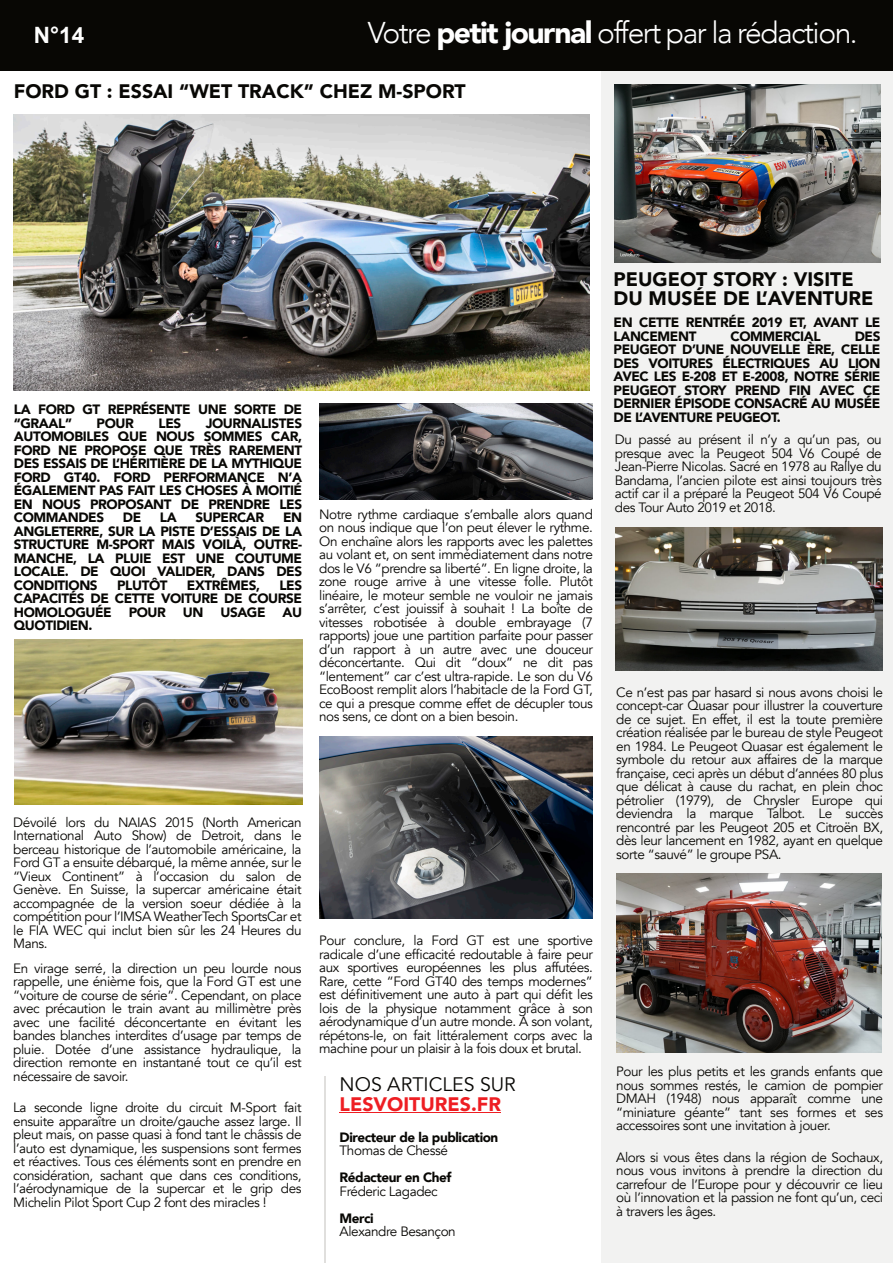
<style>
.page{position:relative;width:893px;height:1263px;background:#fff}
.page>*{position:absolute;margin:0;border:0;box-sizing:border-box;transform-origin:0 0}
.t1{font:300 30px "Avenir";letter-spacing:-.05em;color:#fff}
.t2{font:700 22.5px "Arial";color:#fff}
.t3{font:900 19.5px/19.5px "Avenir";color:#080704}
.t4{font:19.5px "Avenir";color:#080704}
.t5{font:900 19.5px "Avenir";color:#ee1e23}
.t6{font:13.5px/13.5px "Avenir";letter-spacing:-.03em;color:#080704;text-align:justify}
.t7{font:900 13.5px/13.5px "Avenir";letter-spacing:-.03em;color:#080704;text-align:justify}
.s1{font-weight:900}
</style>
<div class="page">
<div style="left:602px;top:71px;width:291px;height:1192px;background:#f2f2f1"></div>
<div style="left:0;top:0;width:893px;height:71px;background:#080704"></div>
<hr style="left:340px;top:1112px;width:161px;height:1px;background:#ee1e23">
<hr style="left:324px;top:1076px;width:1px;height:187px;background:#e0dfdd">
<img style="left:14px;top:114px;width:575px;height:276px">
<img style="left:15px;top:639px;width:287px;height:165px">
<img style="left:319px;top:736px;width:274px;height:183px">
<img style="left:319px;top:404px;width:274px;height:95px">
<img style="left:616px;top:527px;width:266px;height:144px">
<img style="left:614px;top:84px;width:266px;height:178px">
<img style="left:616px;top:873px;width:266px;height:179px">
<h2 class="t2" style="left:34px;top:27px;width:52px">N°14</h2>
<h1 class="t1" style="left:368px;top:13px;width:491px">Votre <span class="s1">petit journal</span> offert par la rédaction.</h1>
<h3 class="t3" style="left:14px;top:82px;width:453px">FORD GT : ESSAI “WET TRACK” CHEZ M-SPORT</h3>
<p class="t7" style="left:14px;top:403px;width:290px">LA FORD GT REPRÉSENTE UNE SORTE DE “GRAAL”</p>
<p class="t7" style="left:14px;top:417px;width:290px;text-indent:192px">JOURNALISTES AUTOMOBILES QUE NOUS SOMMES CAR, FORD NE PROPOSE QUE TRÈS RAREMENT DES ESSAIS DE L’HÉRITIÈRE DE LA MYTHIQUE FORD GT40. FORD PERFORMANCE N’A ÉGALEMENT PAS FAIT LES CHOSES À MOITIÉ EN NOUS PROPOSANT DE PRENDRE LES COMMANDES</p>
<p class="t7" style="left:97px;top:417px;width:39px">POUR</p>
<p class="t7" style="left:158px;top:417px;width:24px">LES</p>
<p class="t7" style="left:123px;top:511px;width:20px">DE</p>
<p class="t7" style="left:160px;top:511px;width:18px">LA</p>
<p class="t7" style="left:196px;top:511px;width:70px">SUPERCAR</p>
<p class="t7" style="left:14px;top:511px;width:290px;text-indent:269px">EN ANGLETERRE, SUR LA PISTE D’ESSAIS DE LA STRUCTURE M-SPORT MAIS VOILÀ, OUTRE-MANCHE, LA PLUIE EST UNE COUTUME LOCALE. DE QUOI VALIDER, DANS DES CONDITIONS</p>
<p class="t7" style="left:117px;top:579px;width:52px">PLUTÔT</p>
<p class="t7" style="left:187px;top:579px;width:75px">EXTRÊMES,</p>
<p class="t7" style="left:14px;top:579px;width:290px;text-indent:266px">LES CAPACITÉS DE CETTE VOITURE DE COURSE HOMOLOGUÉE</p>
<p class="t7" style="left:129px;top:606px;width:39px">POUR</p>
<p class="t7" style="left:183px;top:606px;width:22px">UN</p>
<p class="t7" style="left:220px;top:606px;width:47px">USAGE</p>
<p class="t7" style="left:282px;top:606px;width:21px">AU</p>
<p class="t7" style="left:14px;top:619px;width:80px">QUOTIDIEN.</p>
<p class="t6" style="left:319px;top:507px;width:275px">Notre rythme cardiaque s’emballe alors quand on nous indique que l’on peut élever le rythme.<br>On enchaîne alors les rapports avec les palettes au volant et, on sent immédiatement dans notre dos le V6 “prendre sa liberté”. En ligne droite, la zone rouge arrive à une vitesse folle. Plutôt linéaire, le moteur semble ne vouloir ne jamais s’arrêter, c’est jouissif à souhait ! La boîte de vitesses robotisée à double embrayage (7 rapports) joue une partition parfaite pour passer d’un rapport à un autre avec une douceur déconcertante. Qui dit “doux” ne dit pas “lentement” car c’est ultra-rapide. Le son du V6<br>EcoBoost remplit alors l’habitacle de la Ford GT, ce qui a presque comme effet de décupler tous nos sens, ce dont on a bien besoin.</p>
<p class="t6" style="left:13px;top:816px;width:290px">Dévoilé lors du NAIAS 2015 (North American International Auto Show) de Detroit, dans le berceau historique de l’automobile américaine, la Ford GT a ensuite débarqué, la même année, sur le “Vieux Continent” à l’occasion du salon de Genève. En Suisse, la supercar américaine était accompagnée de la version soeur dédiée à la compétition pour l’IMSA WeatherTech SportsCar et le FIA WEC qui inclut bien sûr les 24 Heures du Mans.</p>
<p class="t6" style="left:13px;top:961px;width:290px">En virage serré, la direction un peu lourde nous rappelle, une énième fois, que la Ford GT est une “voiture de course de série”. Cependant, on place avec précaution le train avant au millimètre près avec une facilité déconcertante en évitant les bandes blanches interdites d’usage par temps de pluie. Dotée d’une assistance hydraulique, la direction remonte en instantané tout ce qu’il est nécessaire de savoir.</p>
<p class="t6" style="left:13px;top:1101px;width:290px">La seconde ligne droite du circuit M-Sport fait ensuite apparaître un droite/gauche assez large. Il pleut mais, on passe quasi à fond tant le châssis de l’auto est dynamique, les suspensions sont fermes et réactives. Tous ces éléments sont en prendre en considération, sachant que dans ces conditions, l’aérodynamique de la supercar et le grip des Michelin Pilot Sport Cup 2 font des miracles !</p>
<p class="t6" style="left:319px;top:934px;width:275px">Pour conclure, la Ford GT est une sportive radicale d’une efficacité redoutable à faire peur aux sportives européennes les plus affutées.<br>Rare, cette “Ford GT40 des temps modernes” est définitivement une auto à part qui défit les lois de la physique notamment grâce à son aérodynamique d’un autre monde. A son volant, répétons-le, on fait littéralement corps avec la machine pour un plaisir à la fois doux et brutal.</p>
<h3 class="t4" style="left:340px;top:1072px;width:178px">NOS ARTICLES SUR</h3>
<h3 class="t5" style="left:340px;top:1091px;width:163px">LESVOITURES.FR</h3>
<p class="t7" style="left:340px;top:1131px;width:160px">Directeur de la publication</p>
<p class="t6" style="left:340px;top:1144px;width:110px">Thomas de Chessé</p>
<p class="t7" style="left:340px;top:1171px;width:113px">Rédacteur en Chef</p>
<p class="t6" style="left:340px;top:1184px;width:100px">Fréderic Lagadec</p>
<p class="t7" style="left:340px;top:1212px;width:36px">Merci</p>
<p class="t6" style="left:340px;top:1225px;width:118px">Alexandre Besançon</p>
<h3 class="t3" style="left:614px;top:270px;width:261px">PEUGEOT STORY : VISITE<br>DU MUSÉE DE L’AVENTURE</h3>
<p class="t7" style="left:614px;top:316px;width:268px">EN CETTE RENTRÉE 2019 ET, AVANT LE<br>LANCEMENT</p>
<p class="t7" style="left:614px;top:329px;width:268px;text-indent:241px">DES PEUGEOT D’UNE NOUVELLE ÈRE, CELLE DES VOITURES ÉLECTRIQUES AU LION AVEC LES E-208 ET E-2008, NOTRE SÉRIE PEUGEOT STORY PREND FIN AVEC CE DERNIER ÉPISODE CONSACRÉ AU MUSÉE DE L’AVENTURE PEUGEOT.</p>
<p class="t7" style="left:730px;top:329px;width:92px">COMMERCIAL</p>
<p class="t6" style="left:615px;top:433px;width:268px">Du passé au présent il n’y a qu’un pas, ou presque avec la Peugeot 504 V6 Coupé de Jean-Pierre Nicolas. Sacré en 1978 au Rallye du Bandama, l’ancien pilote est ainsi toujours très actif car il a préparé la Peugeot 504 V6 Coupé des Tour Auto 2019 et 2018.</p>
<p class="t6" style="left:616px;top:685px;width:268px">Ce n’est pas par hasard si nous avons choisi le concept-car Quasar pour illustrer la couverture de ce sujet. En effet, il est la toute première création réalisée par le bureau de style Peugeot en 1984. Le Peugeot Quasar est également le symbole du retour aux affaires de la marque française, ceci après un début d’années 80 plus que délicat à cause du rachat, en plein choc pétrolier (1979), de Chrysler Europe qui deviendra la marque Talbot. Le succès rencontré par les Peugeot 205 et Citroën BX, dès leur lancement en 1982, ayant en quelque sorte “sauvé” le groupe PSA.</p>
<p class="t6" style="left:616px;top:1065px;width:268px">Pour les plus petits et les grands enfants que nous sommes restés, le camion de pompier DMAH (1948) nous apparaît comme une “miniature géante” tant ses formes et ses accessoires sont une invitation à jouer.</p>
<p class="t6" style="left:616px;top:1150px;width:268px">Alors si vous êtes dans la région de Sochaux, nous vous invitons à prendre la direction du carrefour de l’Europe pour y découvrir ce lieu où l’innovation et la passion ne font qu’un, ceci à travers les âges.</p>
</div>
